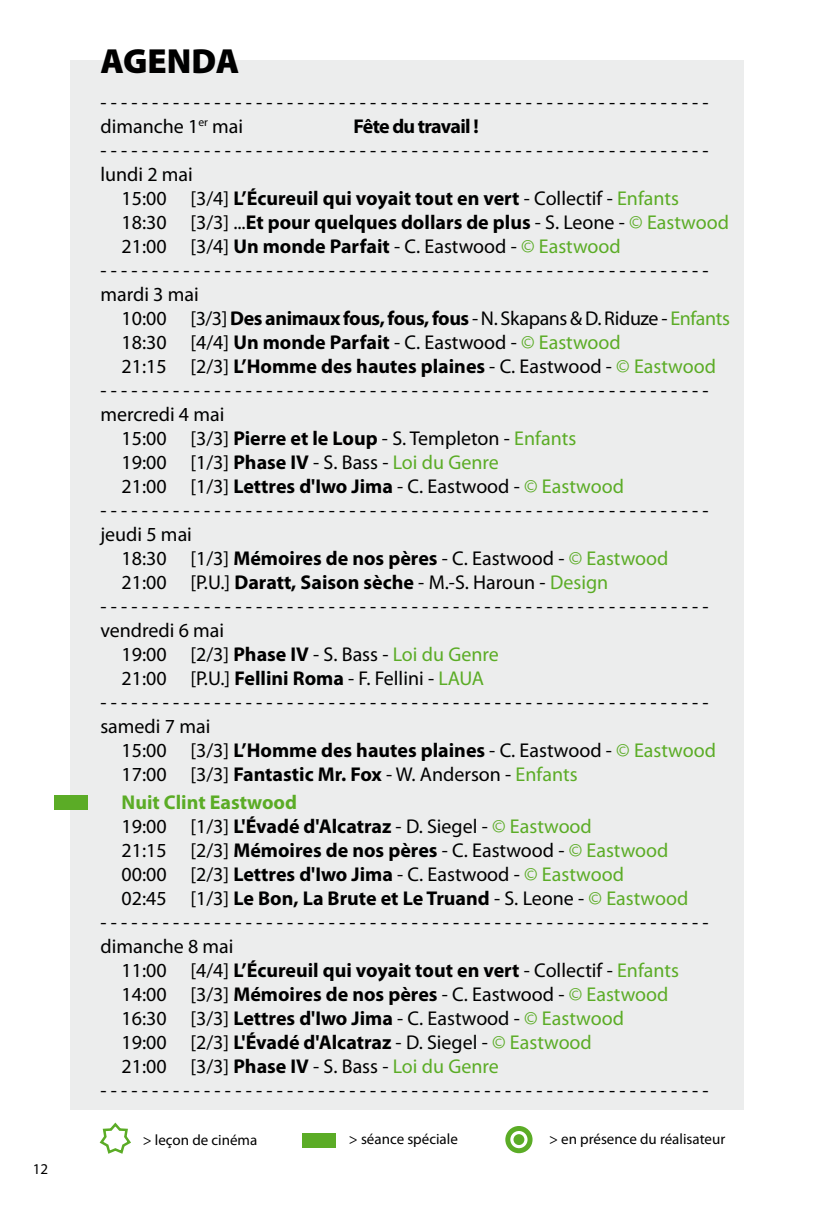
<style>
.page{position:relative;width:815px;height:1205px;background:#fff}
.page>*{position:absolute;margin:0;border:0;box-sizing:border-box;transform-origin:0 0}
.t1{font:900 35px "Myriad Pro";color:#000}
.t2{font:20px/24px "Myriad Pro";color:#000}
.t3{font:700 20px/24px "Myriad Pro";letter-spacing:-.01em;color:#000}
.t4{font:700 20px "Myriad Pro";letter-spacing:-.04em;color:#000}
.t5{font:15px "Myriad Pro";color:#000}
.s1{font-weight:400}
.s2{font-weight:400;color:#5bac26}
.s3{font-weight:700}
.s4{color:#5bac26}
.s5{font-weight:700;color:#5bac26}
</style>
<div class="page">
<div style="left:71px;top:60px;width:673px;height:1049px;background:#eceded"></div>
<svg style="left:99px;top:1122px;width:32px;height:32px"></svg>
<div style="left:302px;top:1133px;width:33px;height:14px;background:#5bac26"></div>
<svg style="left:508px;top:1128px;width:22px;height:22px"></svg>
<div style="left:505px;top:1126px;width:28px;height:27px;border:5px solid #5bac26;border-radius:50%"></div>
<div style="left:513px;top:1134px;width:11px;height:11px;background:#5bac26;border-radius:50%"></div>
<div style="left:54px;top:796px;width:33px;height:14px;background:#5bac26"></div>
<p class="t5" style="left:33px;top:1160px;width:17px">12</p>
<h1 class="t1" style="left:100px;top:41px;width:140px">AGENDA</h1>
<p class="t2" style="left:100px;top:90px;width:610px">- - - - - - - - - - - - - - - - - - - - - - - - - - - - - - - - - - - - - - - - - - - - - - - - - - - - - - - - - - - dimanche 1<sup>er</sup> mai</p>
<p class="t4" style="left:353px;top:113px;width:127px">Fête du travail !</p>
<p class="t2" style="left:100px;top:138px;width:610px">- - - - - - - - - - - - - - - - - - - - - - - - - - - - - - - - - - - - - - - - - - - - - - - - - - - - - - - - - - - lundi 2 mai</p>
<p class="t3" style="left:122px;top:186px;width:609px"><span class="s1">15:00 [3/4]</span> L’Écureuil qui voyait tout en vert <span class="s1">- Collectif -</span> <span class="s2">Enfants<br></span><span class="s1">18:30 [3/3] ...</span>Et pour quelques dollars de plus <span class="s1">- S. Leone -</span> <span class="s2">© Eastwood<br></span><span class="s1">21:00 [3/4]</span> Un monde Parfait <span class="s1">- C. Eastwood -</span> <span class="s2">© Eastwood</span></p>
<p class="t2" style="left:100px;top:258px;width:610px">- - - - - - - - - - - - - - - - - - - - - - - - - - - - - - - - - - - - - - - - - - - - - - - - - - - - - - - - - - - mardi 3 mai</p>
<p class="t2" style="left:122px;top:306px;width:610px">10:00 [3/3] <span class="s3">Des animaux fous, fous, fous</span> - N. Skapans &amp; D. Riduze - <span class="s4">Enfants<br></span>18:30 [4/4] <span class="s3">Un monde Parfait</span> - C. Eastwood - <span class="s4">© Eastwood<br></span>21:15 [2/3] <span class="s3">L’Homme des hautes plaines</span> - C. Eastwood - <span class="s4">© Eastwood</span></p>
<p class="t2" style="left:100px;top:378px;width:610px">- - - - - - - - - - - - - - - - - - - - - - - - - - - - - - - - - - - - - - - - - - - - - - - - - - - - - - - - - - -</p>
<p class="t2" style="left:100px;top:402px;width:126px">mercredi 4 mai</p>
<p class="t2" style="left:122px;top:426px;width:456px">15:00 [3/3] <span class="s3">Pierre et le Loup</span> - S. Templeton - <span class="s4">Enfants</span></p>
<p class="t2" style="left:122px;top:450px;width:379px">19:00 [1/3] <span class="s3">Phase IV</span> - S. Bass - <span class="s4">Loi du Genre</span></p>
<p class="t2" style="left:122px;top:474px;width:504px">21:00 [1/3] <span class="s3">Lettres d'Iwo Jima</span> - C. Eastwood - <span class="s4">© Eastwood</span></p>
<p class="t2" style="left:100px;top:498px;width:610px">- - - - - - - - - - - - - - - - - - - - - - - - - - - - - - - - - - - - - - - - - - - - - - - - - - - - - - - - - - -</p>
<p class="t2" style="left:100px;top:522px;width:93px">jeudi 5 mai</p>
<p class="t2" style="left:122px;top:546px;width:548px">18:30 [1/3] <span class="s3">Mémoires de nos pères</span> - C. Eastwood - <span class="s4">© Eastwood</span></p>
<p class="t2" style="left:122px;top:570px;width:488px">21:00 [P.U.] <span class="s3">Daratt, Saison sèche</span> - M.-S. Haroun - <span class="s4">Design</span></p>
<p class="t2" style="left:100px;top:594px;width:610px">- - - - - - - - - - - - - - - - - - - - - - - - - - - - - - - - - - - - - - - - - - - - - - - - - - - - - - - - - - -</p>
<p class="t2" style="left:100px;top:618px;width:125px">vendredi 6 mai</p>
<p class="t2" style="left:122px;top:642px;width:379px">19:00 [2/3] <span class="s3">Phase IV</span> - S. Bass - <span class="s4">Loi du Genre</span></p>
<p class="t2" style="left:122px;top:666px;width:364px">21:00 [P.U.] <span class="s3">Fellini Roma</span> - F. Fellini - <span class="s4">LAUA</span></p>
<p class="t2" style="left:100px;top:690px;width:610px">- - - - - - - - - - - - - - - - - - - - - - - - - - - - - - - - - - - - - - - - - - - - - - - - - - - - - - - - - - - samedi 7 mai</p>
<p class="t2" style="left:122px;top:738px;width:596px">15:00 [3/3] <span class="s3">L’Homme des hautes plaines</span> - C. Eastwood - <span class="s4">© Eastwood<br></span>17:00 [3/3] <span class="s3">Fantastic Mr. Fox</span> - W. Anderson - <span class="s4">Enfants</span></p>
<p class="t2" style="left:122px;top:789px;width:568px"><span class="s5">Nuit Clint Eastwood<br></span>19:00 [1/3] <span class="s3">L'Évadé d'Alcatraz</span> - D. Siegel - <span class="s4">© Eastwood<br></span>21:15 [2/3] <span class="s3">Mémoires de nos pères</span> - C. Eastwood - <span class="s4">© Eastwood </span>00:00 [2/3] <span class="s3">Lettres d'Iwo Jima</span> - C. Eastwood - <span class="s4">© Eastwood<br></span>02:45 [1/3] <span class="s3">Le Bon, La Brute et Le Truand</span> - S. Leone - <span class="s4">© Eastwood</span></p>
<p class="t2" style="left:100px;top:909px;width:610px">- - - - - - - - - - - - - - - - - - - - - - - - - - - - - - - - - - - - - - - - - - - - - - - - - - - - - - - - - - - dimanche 8 mai</p>
<p class="t2" style="left:122px;top:957px;width:559px">11:00 [4/4] <span class="s3">L’Écureuil qui voyait tout en vert</span> - Collectif - <span class="s4">Enfants </span>14:00 [3/3] <span class="s3">Mémoires de nos pères</span> - C. Eastwood - <span class="s4">© Eastwood </span>16:30 [3/3] <span class="s3">Lettres d'Iwo Jima</span> - C. Eastwood - <span class="s4">© Eastwood<br></span>19:00 [2/3] <span class="s3">L'Évadé d'Alcatraz</span> - D. Siegel - <span class="s4">© Eastwood<br></span>21:00 [3/3] <span class="s3">Phase IV</span> - S. Bass - <span class="s4">Loi du Genre</span></p>
<p class="t2" style="left:100px;top:1077px;width:610px">- - - - - - - - - - - - - - - - - - - - - - - - - - - - - - - - - - - - - - - - - - - - - - - - - - - - - - - - - - -</p>
<p class="t5" style="left:143px;top:1130px;width:116px">&gt; leçon de cinéma</p>
<p class="t5" style="left:349px;top:1130px;width:110px">&gt; séance spéciale</p>
<p class="t5" style="left:549px;top:1130px;width:178px">&gt; en présence du réalisateur</p>
</div>
